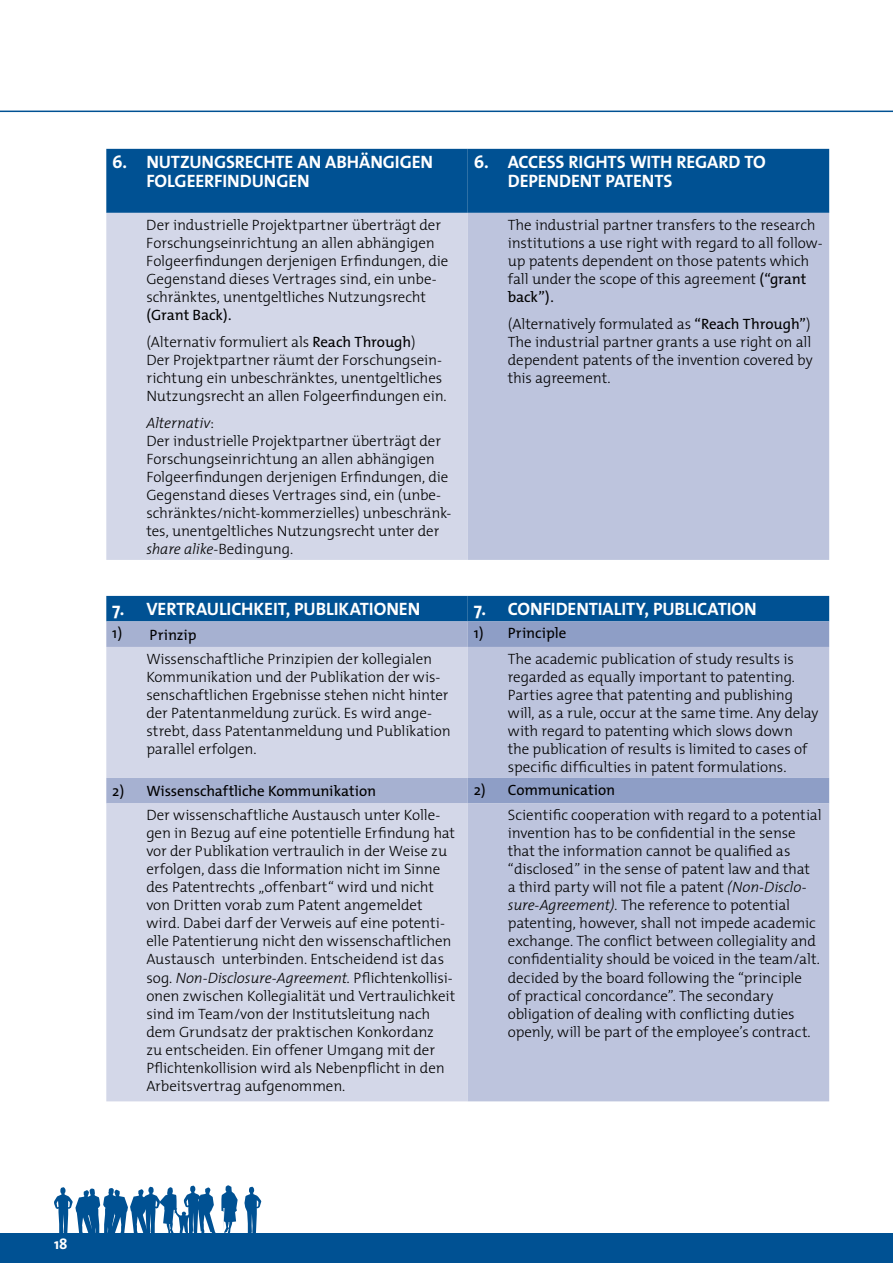
<style>
.page{position:relative;width:893px;height:1263px;background:#fff}
.page>*{position:absolute;margin:0;border:0;box-sizing:border-box;transform-origin:0 0}
.t1{font:700 18px/19.5px "The Mix";letter-spacing:-.005em;color:#fff}
.t2{font:300 15px/18px "The Mix";letter-spacing:-.005em;color:#000}
.t3{font:15px "The Mix";letter-spacing:-.005em;color:#000}
.t4{font:700 15px "The Mix";color:#fff}
.s1{font-weight:400}
.s2{font-style:italic}
</style>
<div class="page">
<div style="left:0;top:1234px;width:893px;height:29px;background:#005193"></div>
<hr style="left:0;top:111px;width:893px;height:1px;background:#005193">
<svg style="left:244px;top:1187px;width:17px;height:47px"></svg>
<svg style="left:54px;top:1185px;width:184px;height:49px"></svg>
<div style="left:106px;top:149px;width:723px;height:64px;background:#005193"></div>
<div style="left:106px;top:213px;width:362px;height:347px;background:#d3d7e8"></div>
<div style="left:468px;top:213px;width:361px;height:347px;background:#bdc4dd"></div>
<div style="left:106px;top:596px;width:723px;height:25px;background:#005193"></div>
<div style="left:106px;top:621px;width:362px;height:26px;background:#a6b1d1"></div>
<div style="left:468px;top:621px;width:361px;height:26px;background:#8e9ec6"></div>
<div style="left:106px;top:647px;width:362px;height:454px;background:#d3d7e8"></div>
<div style="left:468px;top:647px;width:361px;height:454px;background:#bdc4dd"></div>
<p class="t1" style="left:146px;top:152px;width:288px;text-indent:-34px">6. NUTZUNGSRECHTE AN ABHÄNGIGEN<br>FOLGEERFINDUNGEN</p>
<p class="t1" style="left:508px;top:152px;width:260px;text-indent:-34px">6. ACCESS RIGHTS WITH REGARD TO<br>DEPENDENT PATENTS</p>
<p class="t2" style="left:146px;top:215px;width:303px">Der industrielle Projektpartner überträgt der Forschungseinrichtung an allen abhängigen Folgeerfindungen derjenigen Erfindungen, die Gegenstand dieses Vertrages sind, ein unbe&shy;schränktes, unentgeltliches Nutzungsrecht</p>
<p class="t2" style="left:146px;top:301px;width:271px;line-height:27px"><span class="s1">(Grant Back).<br></span>(Alternativ formuliert als <span class="s1">Reach Through</span>)</p>
<p class="t2" style="left:146px;top:350px;width:302px">Der Projektpartner räumt der Forschungsein&shy;richtung ein unbeschränktes, unentgeltliches<br>Nutzungsrecht an allen Folgeerfindungen ein.</p>
<p class="t2" style="left:146px;top:413px;width:307px"><span class="s2">Alternativ</span>:<br>Der industrielle Projektpartner überträgt der Forschungseinrichtung an allen abhängigen Folgeerfindungen derjenigen Erfindungen, die Gegenstand dieses Vertrages sind, ein (unbe&shy;schränktes/nicht-kommerzielles) unbeschränk&shy;tes, unentgeltliches Nutzungsrecht unter der <span class="s2">share alike</span>-Bedingung.</p>
<p class="t2" style="left:508px;top:215px;width:316px">The industrial partner transfers to the research institutions a use right with regard to all follow&shy;up patents dependent on those patents which fall under the scope of this agreement <span class="s1">(“grant back”).</span></p>
<p class="t2" style="left:508px;top:314px;width:306px">(Alternatively formulated as <span class="s1">“Reach Through”</span>)<br>The industrial partner grants a use right on all dependent patents of the invention covered by this agreement.</p>
<p class="t1" style="left:112px;top:599px;width:309px">7. VERTRAULICHKEIT, PUBLIKATIONEN</p>
<p class="t1" style="left:474px;top:599px;width:285px">7. CONFIDENTIALITY, PUBLICATION</p>
<p class="t3" style="left:112px;top:622px;width:86px">1) Prinzip</p>
<p class="t3" style="left:474px;top:621px;width:94px">1) Principle</p>
<p class="t2" style="left:146px;top:649px;width:306px">Wissenschaftliche Prinzipien der kollegialen Kommunikation und der Publikation der wis&shy;senschaftlichen Ergebnisse stehen nicht hinter der Patentanmeldung zurück. Es wird ange&shy;strebt, dass Patentanmeldung und Publikation parallel erfolgen.</p>
<p class="t2" style="left:508px;top:649px;width:312px">The academic publication of study results is regarded as equally important to patenting.<br>Parties agree that patenting and publishing will, as a rule, occur at the same time. Any delay with regard to patenting which slows down<br>the publication of results is limited to cases of specific difficulties in patent formulations.</p>
<p class="t3" style="left:112px;top:779px;width:265px">2) Wissenschaftliche Kommunikation</p>
<p class="t3" style="left:474px;top:777px;width:143px">2) Communication</p>
<p class="t2" style="left:146px;top:806px;width:310px">Der wissenschaftliche Austausch unter Kolle&shy;gen in Bezug auf eine potentielle Erfindung hat vor der Publikation vertraulich in der Weise zu erfolgen, dass die Information nicht im Sinne des Patentrechts „offenbart“ wird und nicht von Dritten vorab zum Patent angemeldet wird. Dabei darf der Verweis auf eine potenti&shy;elle Patentierung nicht den wissenschaftlichen Austausch unterbinden. Entscheidend ist das sog. <span class="s2">Non-Disclosure-Agreement.</span> Pflichtenkollisi&shy;onen zwischen Kollegialität und Vertraulichkeit sind im Team/von der Institutsleitung nach dem Grundsatz der praktischen Konkordanz<br>zu entscheiden. Ein offener Umgang mit der Pflichtenkollision wird als Nebenpflicht in den Arbeitsvertrag aufgenommen.</p>
<p class="t2" style="left:508px;top:806px;width:315px">Scientific cooperation with regard to a potential invention has to be confidential in the sense that the information cannot be qualified as “disclosed” in the sense of patent law and that a third party will not file a patent <span class="s2">(Non-Disclo&shy;sure-Agreement).</span> The reference to potential patenting, however, shall not impede academic exchange. The conflict between collegiality and confidentiality should be voiced in the team/alt. decided by the board following the “principle<br>of practical concordance”. The secondary obligation of dealing with conflicting duties openly, will be part of the employee’s contract.</p>
<p class="t4" style="left:54px;top:1232px;width:15px">18</p>
</div>
